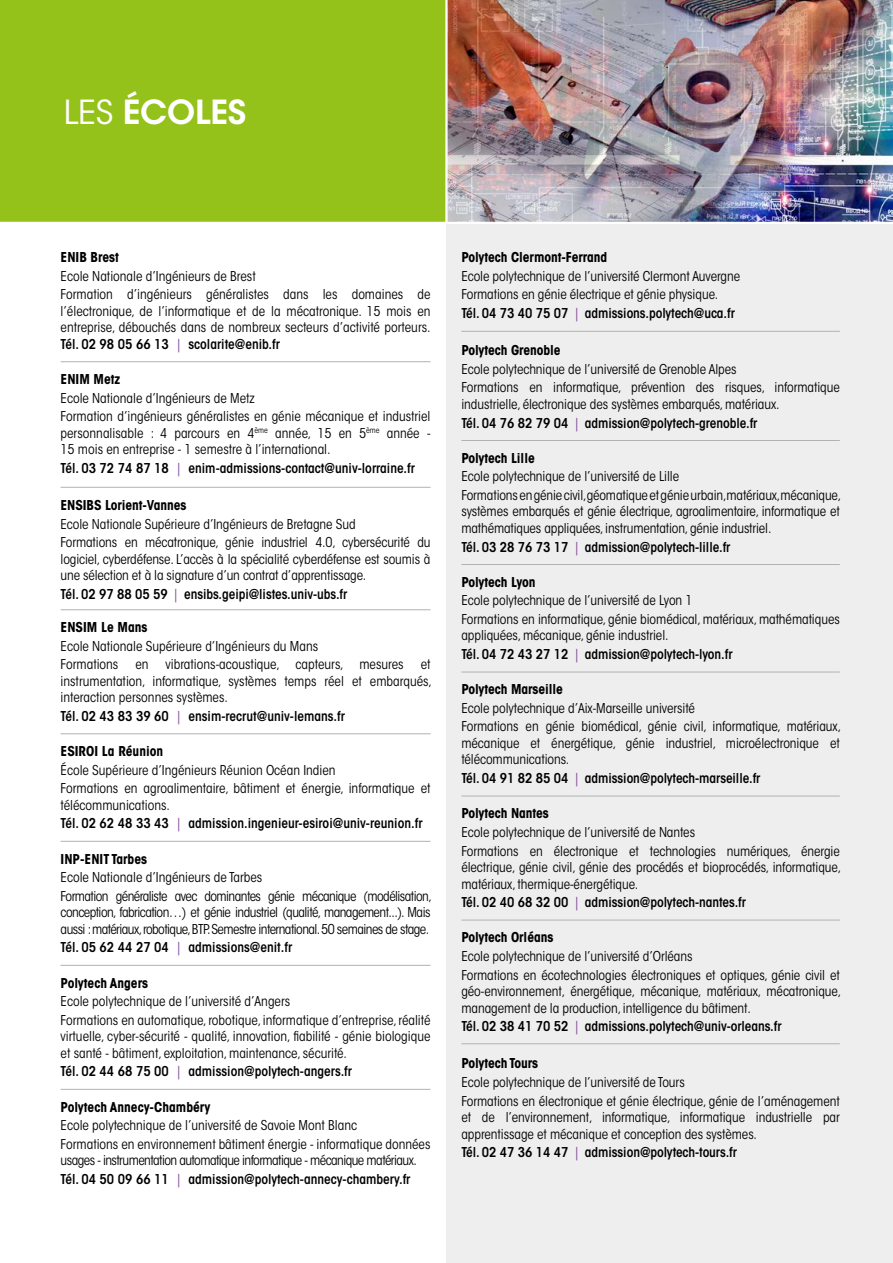
<style>
.page{position:relative;width:893px;height:1263px;background:#fff}
.page>*{position:absolute;margin:0;border:0;box-sizing:border-box;transform-origin:0 0}
.t1{font:600 33px "ITC Avant Garde Std";letter-spacing:-.005em;color:#fff}
.t2{font:condensed 13.5px/18.6px "ITC Avant Garde Std";letter-spacing:-.005em;color:#000}
.t3{font:600 condensed 13.5px/18.6px "ITC Avant Garde Std";letter-spacing:-.005em;color:#000}
.t4{font:condensed 13.5px/18.6px "ITC Avant Garde Std";letter-spacing:-.04em;color:#000}
.t5{font:700 condensed 13.5px "ITC Avant Garde Std";letter-spacing:-.005em;color:#000}
.s1{font-weight:400}
.s2{font-weight:600}
.s3{color:#814796}
.s4{font-weight:400;color:#814796}
</style>
<div class="page">
<div style="left:446px;top:0;width:447px;height:1263px;background:#eee"></div>
<hr style="left:461px;top:440px;width:379px;height:1px;background:#b1b2b3">
<hr style="left:461px;top:564px;width:379px;height:1px;background:#b1b2b3">
<hr style="left:461px;top:672px;width:379px;height:1px;background:#b1b2b3">
<hr style="left:461px;top:796px;width:379px;height:1px;background:#b1b2b3">
<hr style="left:461px;top:920px;width:379px;height:1px;background:#b1b2b3">
<hr style="left:61px;top:361px;width:370px;height:1px;background:#b1b2b3">
<hr style="left:61px;top:609px;width:370px;height:1px;background:#b1b2b3">
<hr style="left:61px;top:733px;width:370px;height:1px;background:#b1b2b3">
<hr style="left:61px;top:841px;width:370px;height:1px;background:#b1b2b3">
<hr style="left:61px;top:965px;width:370px;height:1px;background:#b1b2b3">
<hr style="left:61px;top:1089px;width:370px;height:1px;background:#b1b2b3">
<div style="left:0;top:0;width:446px;height:223px;background:#94c11a"></div>
<img style="left:448px;top:0;width:444px;height:222px">
<hr style="left:892px;top:0;width:1px;height:223px;background:#009bb4">
<hr style="left:0;top:222px;width:893px;height:2px;background:#fff">
<hr style="left:445px;top:0;width:3px;height:223px;background:#fff">
<hr style="left:61px;top:487px;width:370px;height:1px;background:#b1b2b3">
<hr style="left:461px;top:331px;width:379px;height:1px;background:#b1b2b3">
<hr style="left:461px;top:1043px;width:379px;height:1px;background:#b1b2b3">
<h1 class="t1" style="left:64px;top:91px;width:184px"><span class="s1">LES</span> ÉCOLES</h1>
<p class="t5" style="left:61px;top:248px;width:60px">ENIB Brest</p>
<p class="t2" style="left:61px;top:267px;width:371px">Ecole Nationale d’Ingénieurs de Brest<br>Formation d’ingénieurs généralistes dans les domaines de</p>
<p class="t2" style="left:61px;top:303px;width:371px;line-height:16.5px;text-align:justify">l’électronique, de l’informatique et de la mécatronique. 15 mois en entreprise, débouchés dans de nombreux secteurs d’activité porteurs.<br><span class="s2">Tél. 02 98 05 66 13</span> <span class="s3">|</span> <span class="s2">scolarite@enib.fr</span></p>
<p class="t5" style="left:61px;top:370px;width:62px">ENIM Metz</p>
<p class="t2" style="left:61px;top:388px;width:371px">Ecole Nationale d’Ingénieurs de Metz<br>Formation d’ingénieurs généralistes en génie mécanique et industriel</p>
<p class="t2" style="left:61px;top:425px;width:371px;line-height:16.5px">personnalisable : 4 parcours en 4<sup>ème</sup> année, 15 en 5<sup>ème</sup> année -<br>15 mois en entreprise - 1 semestre à l’international.</p>
<p class="t3" style="left:61px;top:458px;width:356px">Tél. 03 72 74 87 18 <span class="s4">|</span> enim-admissions-contact@univ-lorraine.fr</p>
<p class="t5" style="left:61px;top:496px;width:127px">ENSIBS Lorient-Vannes</p>
<p class="t2" style="left:61px;top:515px;width:371px">Ecole Nationale Supérieure d’Ingénieurs de Bretagne Sud<br>Formations en mécatronique, génie industriel 4.0, cybersécurité du</p>
<p class="t2" style="left:61px;top:551px;width:371px;line-height:16.5px">logiciel, cyberdéfense. L’accès à la spécialité cyberdéfense est soumis à une sélection et à la signature d’un contrat d’apprentissage.</p>
<p class="t3" style="left:61px;top:585px;width:288px">Tél. 02 97 88 05 59 <span class="s4">|</span> ensibs.geipi@listes.univ-ubs.fr</p>
<p class="t5" style="left:61px;top:618px;width:89px">ENSIM Le Mans</p>
<p class="t2" style="left:61px;top:636px;width:259px">Ecole Nationale Supérieure d’Ingénieurs du Mans<br>Formations</p>
<p class="t2" style="left:135px;top:655px;width:15px">en</p>
<p class="t2" style="left:166px;top:655px;width:240px">vibrations-acoustique, capteurs, mesures</p>
<p class="t2" style="left:61px;top:656px;width:373px;line-height:16.5px;text-align:justify;text-indent:360px">et instrumentation, informatique, systèmes temps réel et embarqués, interaction personnes systèmes.</p>
<p class="t3" style="left:61px;top:706px;width:286px">Tél. 02 43 83 39 60 <span class="s4">|</span> ensim-recrut@univ-lemans.fr</p>
<p class="t5" style="left:61px;top:742px;width:104px">ESIROI La Réunion</p>
<p class="t2" style="left:61px;top:760px;width:371px">École Supérieure d’Ingénieurs Réunion Océan Indien<br>Formations en agroalimentaire, bâtiment et énergie, informatique et</p>
<p class="t3" style="left:61px;top:795px;width:363px"><span class="s1">télécommunications.<br></span>Tél. 02 62 48 33 43 <span class="s4">|</span> admission.ingenieur-esiroi@univ-reunion.fr</p>
<p class="t5" style="left:61px;top:850px;width:88px">INP-ENIT Tarbes</p>
<p class="t4" style="left:61px;top:868px;width:373px">Ecole Nationale d’Ingénieurs de Tarbes<br>Formation généraliste avec dominantes génie mécanique (modélisation,</p>
<p class="t4" style="left:61px;top:904px;width:371px;line-height:16.5px">conception, fabrication…) et génie industriel (qualité, management...). Mais aussi : matériaux, robotique, BTP. Semestre international. 50 semaines de stage.</p>
<p class="t3" style="left:61px;top:938px;width:233px">Tél. 05 62 44 27 04 <span class="s4">|</span> admissions@enit.fr</p>
<p class="t5" style="left:61px;top:974px;width:89px">Polytech Angers</p>
<p class="t2" style="left:61px;top:992px;width:371px">Ecole polytechnique de l’université d’Angers<br>Formations en automatique, robotique, informatique d’entreprise, réalité</p>
<p class="t2" style="left:61px;top:1028px;width:371px;line-height:16.5px">virtuelle, cyber-sécurité - qualité, innovation, fiabilité - génie biologique et santé - bâtiment, exploitation, maintenance, sécurité.</p>
<p class="t3" style="left:61px;top:1062px;width:293px">Tél. 02 44 68 75 00 <span class="s4">|</span> admission@polytech-angers.fr</p>
<p class="t5" style="left:61px;top:1098px;width:151px">Polytech Annecy-Chambéry</p>
<p class="t2" style="left:61px;top:1116px;width:371px">Ecole polytechnique de l’université de Savoie Mont Blanc<br>Formations en environnement bâtiment énergie - informatique données</p>
<p class="t4" style="left:61px;top:1151px;width:358px">usages - instrumentation automatique informatique - mécanique matériaux.<br><span class="s2">Tél. 04 50 09 66 11</span> <span class="s3">|</span> <span class="s2">admission@polytech-annecy-chambery.fr</span></p>
<p class="t5" style="left:461px;top:248px;width:147px">Polytech Clermont-Ferrand</p>
<p class="t2" style="left:461px;top:267px;width:280px">Ecole polytechnique de l’université Clermont Auvergne<br>Formations en génie électrique et génie physique.<br><span class="s2">Tél. 04 73 40 75 07</span> <span class="s3">|</span> <span class="s2">admissions.polytech@uca.fr</span></p>
<p class="t5" style="left:461px;top:342px;width:101px">Polytech Grenoble</p>
<p class="t2" style="left:461px;top:360px;width:380px">Ecole polytechnique de l’université de Grenoble Alpes<br>Formations en informatique, prévention des risques, informatique</p>
<p class="t2" style="left:461px;top:395px;width:320px">industrielle, électronique des systèmes embarqués, matériaux.<br><span class="s2">Tél. 04 76 82 79 04</span> <span class="s3">|</span> <span class="s2">admission@polytech-grenoble.fr</span></p>
<p class="t5" style="left:461px;top:449px;width:75px">Polytech Lille</p>
<p class="t2" style="left:461px;top:467px;width:381px">Ecole polytechnique de l’université de Lille<br>Formations en génie civil,géomatique et génie urbain,matériaux,mécanique,</p>
<p class="t2" style="left:461px;top:503px;width:380px;line-height:16.5px">systèmes embarqués et génie électrique, agroalimentaire, informatique et mathématiques appliquées, instrumentation, génie industriel.</p>
<p class="t3" style="left:461px;top:537px;width:271px">Tél. 03 28 76 73 17 <span class="s4">|</span> admission@polytech-lille.fr</p>
<p class="t5" style="left:461px;top:573px;width:76px">Polytech Lyon</p>
<p class="t2" style="left:461px;top:591px;width:380px">Ecole polytechnique de l’université de Lyon 1<br>Formations en informatique, génie biomédical, matériaux, mathématiques</p>
<p class="t3" style="left:461px;top:626px;width:273px"><span class="s1">appliquées, mécanique, génie industriel.<br></span>Tél. 04 72 43 27 12 <span class="s4">|</span> admission@polytech-lyon.fr</p>
<p class="t5" style="left:461px;top:681px;width:103px">Polytech Marseille</p>
<p class="t2" style="left:461px;top:699px;width:381px">Ecole polytechnique d’Aix-Marseille université<br>Formations en génie biomédical, génie civil, informatique, matériaux,</p>
<p class="t2" style="left:461px;top:735px;width:380px;line-height:16.5px">mécanique et énergétique, génie industriel, microélectronique et télécommunications.</p>
<p class="t3" style="left:461px;top:769px;width:301px">Tél. 04 91 82 85 04 <span class="s4">|</span> admission@polytech-marseille.fr</p>
<p class="t5" style="left:461px;top:805px;width:89px">Polytech Nantes</p>
<p class="t2" style="left:461px;top:823px;width:380px">Ecole polytechnique de l’université de Nantes<br>Formations en électronique et technologies numériques, énergie</p>
<p class="t2" style="left:461px;top:859px;width:381px;line-height:16.5px">électrique, génie civil, génie des procédés et bioprocédés, informatique, matériaux, thermique-énergétique.</p>
<p class="t3" style="left:461px;top:893px;width:286px">Tél. 02 40 68 32 00 <span class="s4">|</span> admission@polytech-nantes.fr</p>
<p class="t5" style="left:461px;top:929px;width:93px">Polytech Orléans</p>
<p class="t2" style="left:461px;top:947px;width:380px">Ecole polytechnique de l’université d’Orléans<br>Formations en écotechnologies électroniques et optiques, génie civil et</p>
<p class="t2" style="left:461px;top:983px;width:381px;line-height:16.5px">géo-environnement, énergétique, mécanique, matériaux, mécatronique, management de la production, intelligence du bâtiment.</p>
<p class="t3" style="left:461px;top:1017px;width:322px">Tél. 02 38 41 70 52 <span class="s4">|</span> admissions.polytech@univ-orleans.fr</p>
<p class="t5" style="left:461px;top:1055px;width:78px">Polytech Tours</p>
<p class="t2" style="left:461px;top:1073px;width:380px">Ecole polytechnique de l’université de Tours<br>Formations en électronique et génie électrique, génie de l’aménagement</p>
<p class="t2" style="left:461px;top:1109px;width:380px;line-height:16.5px">et de l’environnement, informatique, informatique industrielle par apprentissage et mécanique et conception des systèmes.</p>
<p class="t3" style="left:461px;top:1143px;width:277px">Tél. 02 47 36 14 47 <span class="s4">|</span> admission@polytech-tours.fr</p>
</div>
